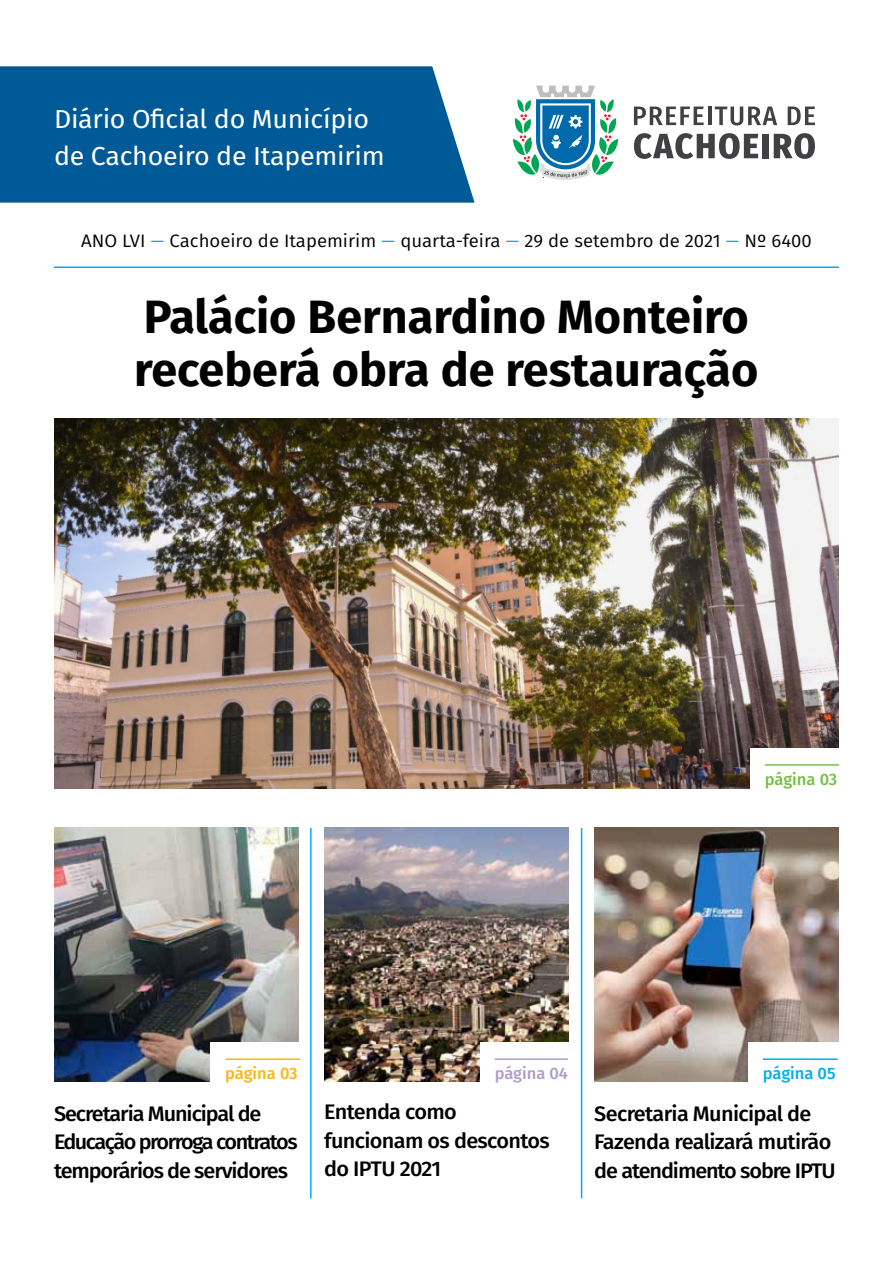
<style>
.page{position:relative;width:893px;height:1263px;background:#fff}
.page>*{position:absolute;margin:0;border:0;box-sizing:border-box;transform-origin:0 0}
.t1{font:700 46.65px/53.4px "Fira Sans";color:#000}
.t2{font:25.95px/37.5px "Fira Sans";letter-spacing:-.01em;color:#fff}
.t3{font:500 21px/28.5px "Fira Sans";letter-spacing:-.05em;color:#000}
.t4{font:500 21px/28.5px "Fira Sans";letter-spacing:-.03em;color:#000}
.t5{font:18px "Fira Sans";color:#000}
.t6{font:500 16.5px "Fira Sans";letter-spacing:-.005em;color:#fcb515}
.t7{font:500 16.5px "Fira Sans";color:#b19ccb}
.t8{font:500 16.5px "Fira Sans";color:#00aeef}
.t9{font:500 16.5px "Fira Sans";letter-spacing:-.005em;color:#75c044}
.s1{color:#00aeef}
</style>
<div class="page">
<div style="left:0;top:66px;width:475px;height:137px;background:#005a97"></div>
<img style="left:54px;top:828px;width:245px;height:253px">
<div style="left:210px;top:1042px;width:103px;height:41px;background:#fff"></div>
<hr style="left:225px;top:1058px;width:75px;height:2px;background:#fcb515">
<img style="left:594px;top:828px;width:245px;height:253px">
<div style="left:748px;top:1042px;width:102px;height:41px;background:#fff"></div>
<hr style="left:763px;top:1058px;width:75px;height:2px;background:#00aeef">
<img style="left:324px;top:828px;width:245px;height:253px">
<div style="left:480px;top:1042px;width:101px;height:41px;background:#fff"></div>
<hr style="left:495px;top:1058px;width:73px;height:2px;background:#b19ccb">
<img style="left:54px;top:418px;width:785px;height:371px">
<hr style="left:54px;top:266px;width:785px;height:2px;background:#00aeef">
<hr style="left:581px;top:828px;width:1px;height:370px;background:#00aeef">
<div style="left:750px;top:748px;width:102px;height:41px;background:#fff"></div>
<hr style="left:765px;top:764px;width:74px;height:2px;background:#75c044">
<hr style="left:310px;top:828px;width:2px;height:370px;background:#00aeef">
<svg style="left:513px;top:86px;width:105px;height:94px"></svg>
<svg style="left:634px;top:107px;width:70px;height:18px"></svg>
<hr style="left:708px;top:107px;width:3px;height:18px;background:#414042">
<svg style="left:715px;top:107px;width:62px;height:19px"></svg>
<svg style="left:788px;top:107px;width:27px;height:18px"></svg>
<svg style="left:634px;top:133px;width:124px;height:26px"></svg>
<div style="left:762px;top:134px;width:7px;height:24px;background:#414042"></div>
<svg style="left:774px;top:133px;width:41px;height:26px"></svg>
<p class="t2" style="left:54px;top:99px;width:332px">Diário Oficial do Município de Cachoeiro de Itapemirim</p>
<p class="t5" style="left:81px;top:227px;width:732px">ANO LVI <span class="s1">–</span> Cachoeiro de Itapemirim <span class="s1">–</span> quarta-feira <span class="s1">–</span> 29 de setembro de 2021 <span class="s1">–</span> Nº 6400</p>
<h1 class="t1" style="left:134px;top:286px;width:626px">Palácio Bernardino Monteiro receberá obra de restauração</h1>
<p class="t9" style="left:765px;top:766px;width:74px">página 03</p>
<p class="t6" style="left:225px;top:1060px;width:74px">página 03</p>
<p class="t7" style="left:495px;top:1060px;width:75px">página 04</p>
<p class="t8" style="left:763px;top:1060px;width:74px">página 05</p>
<p class="t3" style="left:54px;top:1098px;width:245px">Secretaria Municipal de<br>Educação prorroga contratos temporários de servidores</p>
<p class="t4" style="left:324px;top:1097px;width:227px">Entenda como funcionam os descontos do IPTU 2021</p>
<p class="t3" style="left:594px;top:1098px;width:243px">Secretaria Municipal de<br>Fazenda realizará mutirão de atendimento sobre IPTU</p>
</div>
